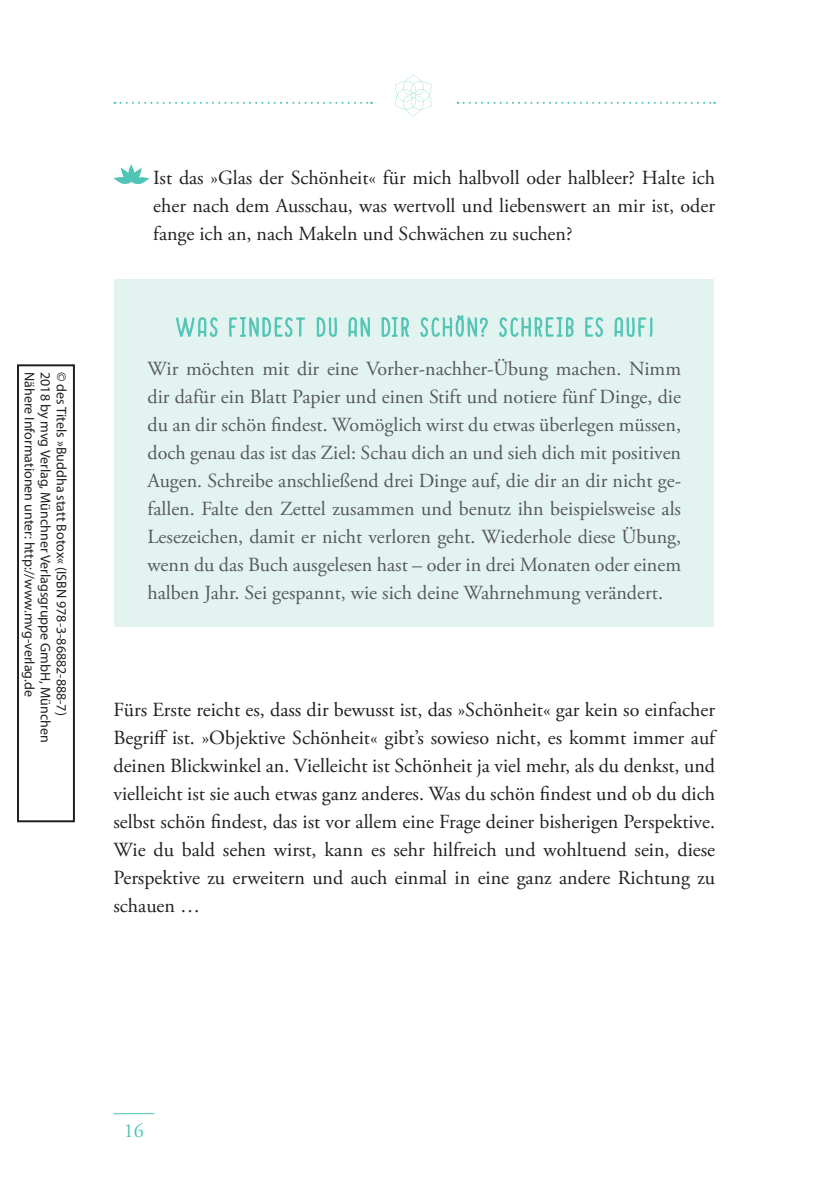
<style>
.page{position:relative;width:840px;height:1191px;background:#fff}
.page>*{position:absolute;margin:0;border:0;box-sizing:border-box;transform-origin:0 0}
.t1{font:24px "Always Together";letter-spacing:.14em;color:#51c5b5}
.t2{font:20px/28px "Adobe Garamond Pro";color:#231f20;text-align:justify}
.t3{font:20px/28px "Adobe Garamond Pro";color:#57585a;text-align:justify}
.t4{font:20px "Adobe Garamond Pro";color:#51c5b5}
.t5{font:14px "Myriad Pro";color:#231f20}
</style>
<div class="page">
<svg style="left:395px;top:74px;width:36px;height:42px"></svg>
<svg style="left:114px;top:102px;width:258px;height:2px"></svg>
<svg style="left:457px;top:102px;width:257px;height:2px"></svg>
<hr style="left:113px;top:1113px;width:41px;height:1px;background:#51c5b5">
<div style="left:114px;top:279px;width:599px;height:70px;background:#e2f3f0"></div>
<div style="left:114px;top:347px;width:599px;height:280px;background:#e2f3f0"></div>
<svg style="left:113px;top:164px;width:36px;height:20px"></svg>
<svg style="left:176px;top:317px;width:41px;height:20px"></svg>
<svg style="left:229px;top:317px;width:76px;height:20px"></svg>
<svg style="left:316px;top:317px;width:20px;height:20px"></svg>
<svg style="left:348px;top:317px;width:22px;height:20px"></svg>
<svg style="left:381px;top:317px;width:27px;height:20px"></svg>
<svg style="left:420px;top:315px;width:67px;height:22px"></svg>
<svg style="left:499px;top:317px;width:74px;height:20px"></svg>
<svg style="left:585px;top:317px;width:17px;height:20px"></svg>
<svg style="left:614px;top:317px;width:38px;height:20px"></svg>
<div style="left:17px;top:364px;width:58px;height:458px;border:2px solid #231f20"></div>
<p class="t5" style="left:38px;top:372px;width:326px;rotate:90deg">Nähere Informationen unter: http://www.mvg-verlag.de</p>
<p class="t5" style="left:54px;top:372px;width:372px;rotate:90deg">2018 by mvg Verlag, Münchner Verlagsgruppe GmbH, München</p>
<p class="t5" style="left:70px;top:372px;width:345px;rotate:90deg">© des Titels »Buddha statt Botox« (ISBN 978-3-86882-888-7)</p>
<p class="t2" style="left:153px;top:164px;width:563px">Ist das »Glas der Schönheit« für mich halbvoll oder halbleer? Halte ich eher nach dem Ausschau, was wertvoll und liebenswert an mir ist, oder fange ich an, nach Makeln und Schwächen zu suchen?</p>
<p class="t1" style="left:176px;top:308px;width:478px">WAS FINDEST DU AN DIR SCHÖN? SCHREIB ES AUF!</p>
<p class="t3" style="left:147px;top:355px;width:535px">Wir möchten mit dir eine Vorher-nachher-Übung machen. Nimm dir dafür ein Blatt Papier und einen Stift und notiere fünf Dinge, die du an dir schön findest. Womöglich wirst du etwas überlegen müssen, doch genau das ist das Ziel: Schau dich an und sieh dich mit positiven Augen. Schreibe anschließend drei Dinge auf, die dir an dir nicht ge&shy;fallen. Falte den Zettel zusammen und benutz ihn beispielsweise als Lesezeichen, damit er nicht verloren geht. Wiederhole diese Übung, wenn du das Buch ausgelesen hast – oder in drei Monaten oder einem halben Jahr. Sei gespannt, wie sich deine Wahrnehmung verändert.</p>
<p class="t2" style="left:113px;top:696px;width:603px">Fürs Erste reicht es, dass dir bewusst ist, das »Schönheit« gar kein so einfacher Begriff ist. »Objektive Schönheit« gibt’s sowieso nicht, es kommt immer auf deinen Blickwinkel an. Vielleicht ist Schönheit ja viel mehr, als du denkst, und vielleicht ist sie auch etwas ganz anderes. Was du schön findest und ob du dich selbst schön findest, das ist vor allem eine Frage deiner bisherigen Perspektive.<br>Wie du bald sehen wirst, kann es sehr hilfreich und wohltuend sein, diese Perspektive zu erweitern und auch einmal in eine ganz andere Richtung zu schauen …</p>
<p class="t4" style="left:124px;top:1118px;width:21px">16</p>
</div>
